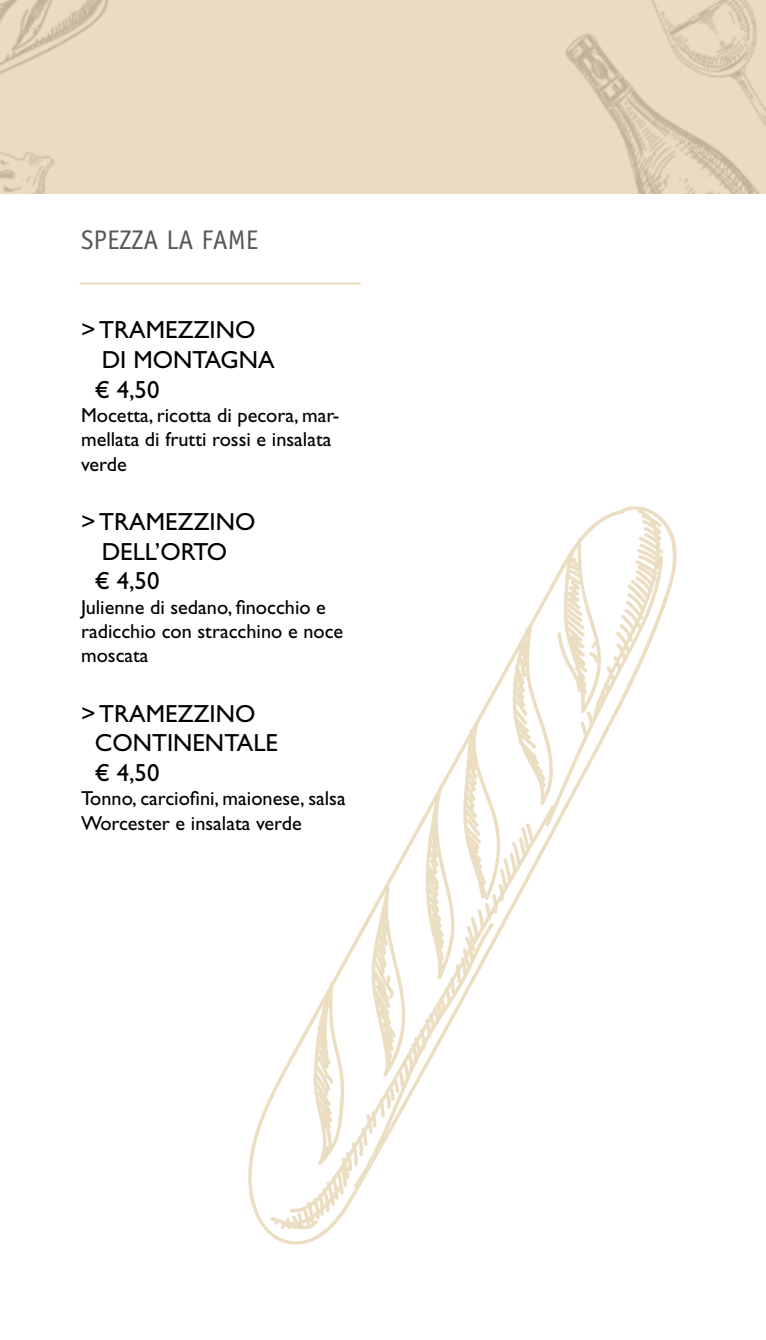
<style>
.page{position:relative;width:766px;height:1340px;background:#fff}
.page>*{position:absolute;margin:0;border:0;box-sizing:border-box;transform-origin:0 0}
.t1{font:27px "Officina Sans";color:#58585a}
.t2{font:24.75px/29.7px "Gill Sans";color:#000}
.t3{font:20.25px/24.3px "Gill Sans";color:#000}
</style>
<div class="page">
<img style="left:0;top:0;width:765px;height:193px">
<hr style="left:80px;top:282px;width:280px;height:2px;background:#ebdec2">
<svg style="left:248px;top:506px;width:429px;height:739px"></svg>
<h1 class="t1" style="left:81px;top:224px;width:179px">SPEZZA LA FAME</h1>
<p class="t2" style="left:95px;top:315px;width:162px;text-align:justify;text-indent:83px">zzino di montagna € 4,50</p>
<p class="t3" style="left:81px;top:403px;width:260px">Mocetta, ricotta di pecora, mar&shy;mellata di frutti rossi e insalata verde</p>
<p class="t2" style="left:81px;top:315px;width:65px">&gt; Trame</p>
<p class="t2" style="left:95px;top:507px;width:162px;text-indent:83px">zzino dell’orto<br>€ 4,50</p>
<p class="t3" style="left:81px;top:595px;width:263px">Julienne di sedano, finocchio e radicchio con stracchino e noce moscata</p>
<p class="t2" style="left:81px;top:507px;width:65px">&gt; Trame</p>
<p class="t2" style="left:95px;top:698px;width:162px;text-indent:83px">zzino continen</p>
<p class="t2" style="left:81px;top:698px;width:65px">&gt; Trame</p>
<p class="t2" style="left:224px;top:728px;width:52px">tale</p>
<p class="t2" style="left:95px;top:758px;width:66px">€ 4,50</p>
<p class="t3" style="left:81px;top:786px;width:266px">Tonno, carciofini, maionese, salsa<br>Worcester e insalata verde</p>
</div>
